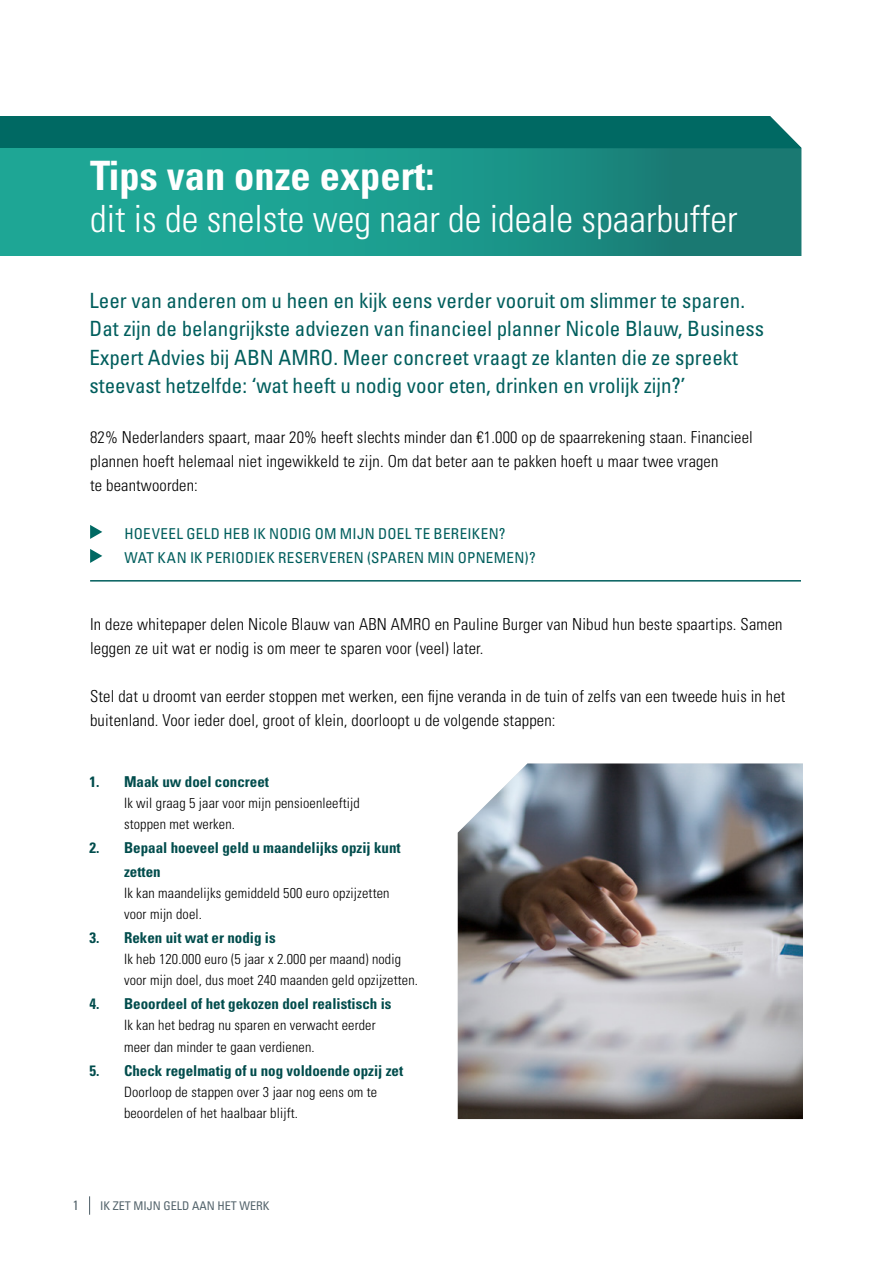
<style>
.page{position:relative;width:893px;height:1263px;background:#fff}
.page>*{position:absolute;margin:0;border:0;box-sizing:border-box;transform-origin:0 0}
.t1{font:700 condensed 40.5px "Univers LT Std";color:#fff}
.t2{font:300 condensed 37.5px "Univers LT Std";color:#fff}
.t3{font:condensed 21px/28.5px "Univers LT Std";color:#005e5d}
.t4{font:300 condensed 16.5px/24px "Univers LT Std";letter-spacing:.01em;color:#000}
.t5{font:700 condensed 15px/24px "Univers LT Std";color:#004c4c}
.t6{font:condensed 15px/24px "Univers LT Std";letter-spacing:.02em;color:#005e5d}
.t7{font:300 condensed 14.25px/21px "Univers LT Std";letter-spacing:.01em;color:#000}
.t8{font:condensed 13.5px "Univers LT Std";color:#54646c}
.t9{font:condensed 12px "Univers LT Std";color:#54646c}
</style>
<div class="page">
<svg style="left:89px;top:1196px;width:1px;height:19px"></svg>
<svg style="left:0;top:148px;width:801px;height:107px;background:#1b9589"></svg>
<div style="left:0;top:116px;width:801px;height:32px;background:#006963"></div>
<img style="left:458px;top:763px;width:345px;height:356px">
<svg style="left:90px;top:525px;width:12px;height:14px"></svg>
<svg style="left:90px;top:549px;width:12px;height:14px"></svg>
<hr style="left:90px;top:580px;width:711px;height:1px;background:#005e5d">
<h1 class="t1" style="left:90px;top:151px;width:346px">Tips van onze expert:</h1>
<h2 class="t2" style="left:90px;top:196px;width:649px">dit is de snelste weg naar de ideale spaarbuffer</h2>
<p class="t3" style="left:90px;top:286px;width:676px">Leer van anderen om u heen en kijk eens verder vooruit om slimmer te sparen.<br>Dat zijn de belangrijkste adviezen van financieel planner Nicole Blauw, Business Expert Advies bij ABN AMRO. Meer concreet vraagt ze klanten die ze spreekt steevast hetzelfde: ‘wat heeft u nodig voor eten, drinken en vrolijk zijn?’</p>
<p class="t4" style="left:90px;top:425px;width:664px">82% Nederlanders spaart, maar 20% heeft slechts minder dan €1.000 op de spaarrekening staan. Financieel plannen hoeft helemaal niet ingewikkeld te zijn. Om dat beter aan te pakken hoeft u maar twee vragen<br>te beantwoorden:</p>
<p class="t6" style="left:125px;top:521px;width:413px">HOEVEEL GELD HEB IK NODIG OM MIJN DOEL TE BEREIKEN?<br>WAT KAN IK PERIODIEK RESERVEREN (SPAREN MIN OPNEMEN)?</p>
<p class="t4" style="left:90px;top:612px;width:694px">In deze whitepaper delen Nicole Blauw van ABN AMRO en Pauline Burger van Nibud hun beste spaartips. Samen leggen ze uit wat er nodig is om meer te sparen voor (veel) later.</p>
<p class="t4" style="left:90px;top:684px;width:697px">Stel dat u droomt van eerder stoppen met werken, een fijne veranda in de tuin of zelfs van een tweede huis in het buitenland. Voor ieder doel, groot of klein, doorloopt u de volgende stappen:</p>
<p class="t5" style="left:90px;top:770px;width:181px">1. Maak uw doel concreet</p>
<p class="t7" style="left:124px;top:793px;width:237px">Ik wil graag 5 jaar voor mijn pensioenleeftijd stoppen met werken.</p>
<p class="t5" style="left:124px;top:836px;width:278px;text-indent:-34px">2. Bepaal hoeveel geld u maandelijks opzij kunt zetten</p>
<p class="t7" style="left:124px;top:883px;width:267px">Ik kan maandelijks gemiddeld 500 euro opzijzetten voor mijn doel.</p>
<p class="t5" style="left:90px;top:926px;width:188px">3. Reken uit wat er nodig is</p>
<p class="t7" style="left:124px;top:949px;width:295px">Ik heb 120.000 euro (5 jaar x 2.000 per maand) nodig voor mijn doel, dus moet 240 maanden geld opzijzetten.</p>
<p class="t5" style="left:90px;top:992px;width:303px">4. Beoordeel of het gekozen doel realistisch is</p>
<p class="t7" style="left:124px;top:1015px;width:253px">Ik kan het bedrag nu sparen en verwacht eerder meer dan minder te gaan verdienen.</p>
<p class="t5" style="left:90px;top:1058px;width:315px">5. Check regelmatig of u nog voldoende opzij zet</p>
<p class="t7" style="left:124px;top:1081px;width:255px">Doorloop de stappen over 3 jaar nog eens om te beoordelen of het haalbaar blijft.</p>
<p class="t8" style="left:73px;top:1196px;width:7px">1</p>
<p class="t9" style="left:100px;top:1198px;width:171px">IK ZET MIJN GELD AAN HET WERK</p>
</div>
